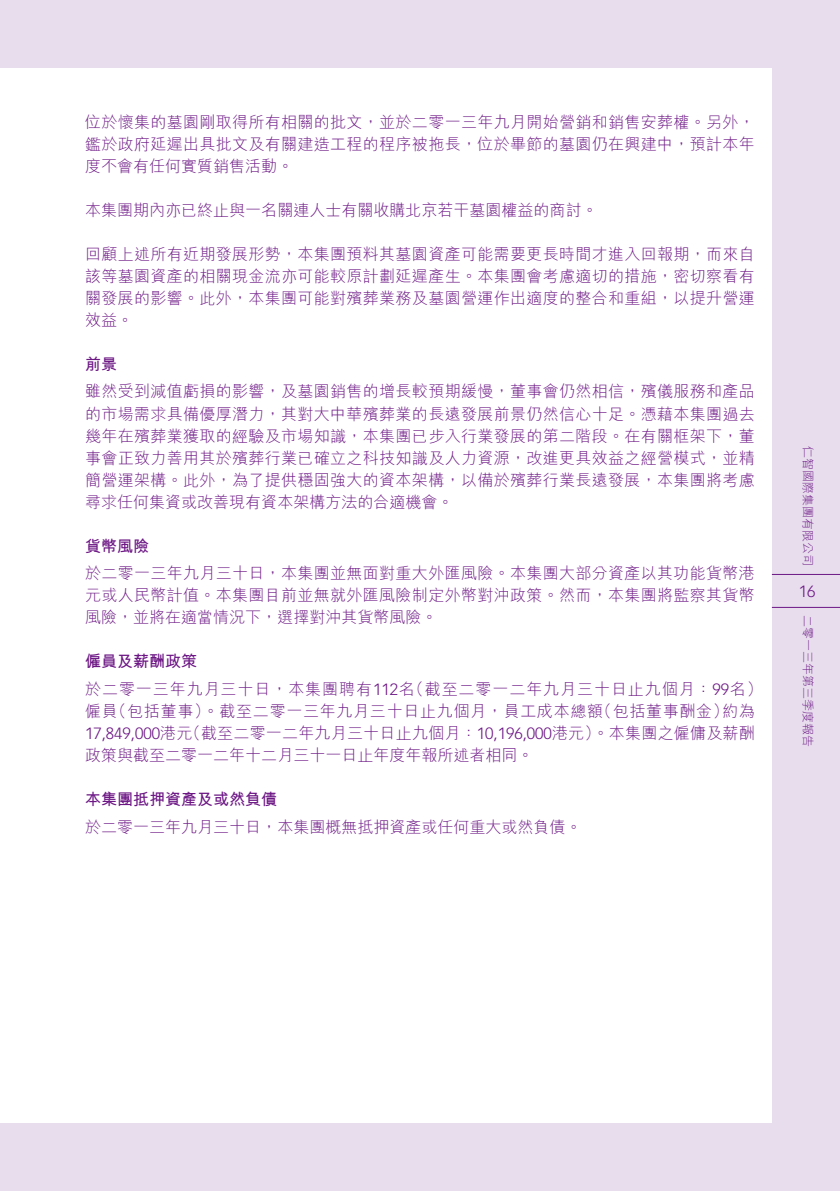
<style>
.page{position:relative;width:840px;height:1191px;background:#fff}
.page>*{position:absolute;margin:0;border:0;box-sizing:border-box;transform-origin:0 0}
.t1{font:16px/22px "M Hei HK Light E Ten B5 H";letter-spacing:.02em;color:#6c1684;text-align:justify}
.t2{font:16px/22px "M Hei HK Light E Ten B5 H";letter-spacing:.045em;color:#6c1684}
.t3{font:16px "M Hei HK Light E Ten B5 H";color:#6c1684}
.t4{font:16px "M Hei HK Bold E Ten B5 H";color:#6c1684}
.t5{font:300 16px "Vectora LT Std";color:#6c1684}
.t6{font:12px "M Hei HK Light E Ten B5 H";color:#6c1684}
.s1{font-family:"Vectora LT Std";font-weight:300}
</style>
<div class="page">
<div style="left:0;top:0;width:839px;height:1191px;background:#e7dded"></div>
<div style="left:0;top:68px;width:771px;height:1055px;background:#fff"></div>
<hr style="left:771px;top:574px;width:68px;height:1px;background:#6c1684">
<hr style="left:771px;top:607px;width:68px;height:1px;background:#6c1684">
<p class="t1" style="left:85px;top:113px;width:670px">位於懷集的墓園剛取得所有相關的批文，並於二零一三年九月開始營銷和銷售安葬權。另外，鑑於政府延遲出具批文及有關建造工程的程序被拖長，位於畢節的墓園仍在興建中，預計本年度不會有任何實質銷售活動。</p>
<p class="t3" style="left:85px;top:204px;width:514px">本集團期內亦已終止與一名關連人士有關收購北京若干墓園權益的商討。</p>
<p class="t1" style="left:85px;top:245px;width:670px">回顧上述所有近期發展形勢，本集團預料其墓園資產可能需要更長時間才進入回報期，而來自該等墓園資產的相關現金流亦可能較原計劃延遲產生。本集團會考慮適切的措施，密切察看有關發展的影響。此外，本集團可能對殯葬業務及墓園營運作出適度的整合和重組，以提升營運效益。</p>
<p class="t4" style="left:85px;top:358px;width:33px">前景</p>
<p class="t1" style="left:85px;top:382px;width:670px">雖然受到減值虧損的影響，及墓園銷售的增長較預期緩慢，董事會仍然相信，殯儀服務和產品的市場需求具備優厚潛力，其對大中華殯葬業的長遠發展前景仍然信心十足。憑藉本集團過去幾年在殯葬業獲取的經驗及市場知識，本集團已步入行業發展的第二階段。在有關框架下，董事會正致力善用其於殯葬行業已確立之科技知識及人力資源，改進更具效益之經營模式，並精簡營運架構。此外，為了提供穩固強大的資本架構，以備於殯葬行業長遠發展，本集團將考慮尋求任何集資或改善現有資本架構方法的合適機會。</p>
<p class="t4" style="left:85px;top:539px;width:65px">貨幣風險</p>
<p class="t1" style="left:85px;top:564px;width:670px">於二零一三年九月三十日，本集團並無面對重大外匯風險。本集團大部分資產以其功能貨幣港元或人民幣計值。本集團目前並無就外匯風險制定外幣對沖政策。然而，本集團將監察其貨幣風險，並將在適當情況下，選擇對沖其貨幣風險。</p>
<p class="t4" style="left:85px;top:655px;width:113px">僱員及薪酬政策</p>
<p class="t2" style="left:85px;top:680px;width:678px">於二零一三年九月三十日，本集團聘有<span class="s1">112</span>名（截至二零一二年九月三十日止九個月：<span class="s1">99</span>名）僱員（包括董事）。截至二零一三年九月三十日止九個月，員工成本總額（包括董事酬金）約為<span class="s1">17,849,000</span>港元（截至二零一二年九月三十日止九個月：<span class="s1">10,196,000</span>港元）。本集團之僱傭及薪酬政策與截至二零一二年十二月三十一日止年度年報所述者相同。</p>
<p class="t4" style="left:85px;top:793px;width:193px">本集團抵押資產及或然負債</p>
<p class="t3" style="left:85px;top:820px;width:497px">於二零一三年九月三十日，本集團概無抵押資產或任何重大或然負債。</p>
<p class="t6" style="left:812px;top:446px;width:121px;rotate:90deg">仁智國際集團有限公司</p>
<p class="t5" style="left:798px;top:583px;width:18px">16</p>
<p class="t6" style="left:812px;top:615px;width:134px;rotate:90deg">二零一三年第三季度報告</p>
</div>
